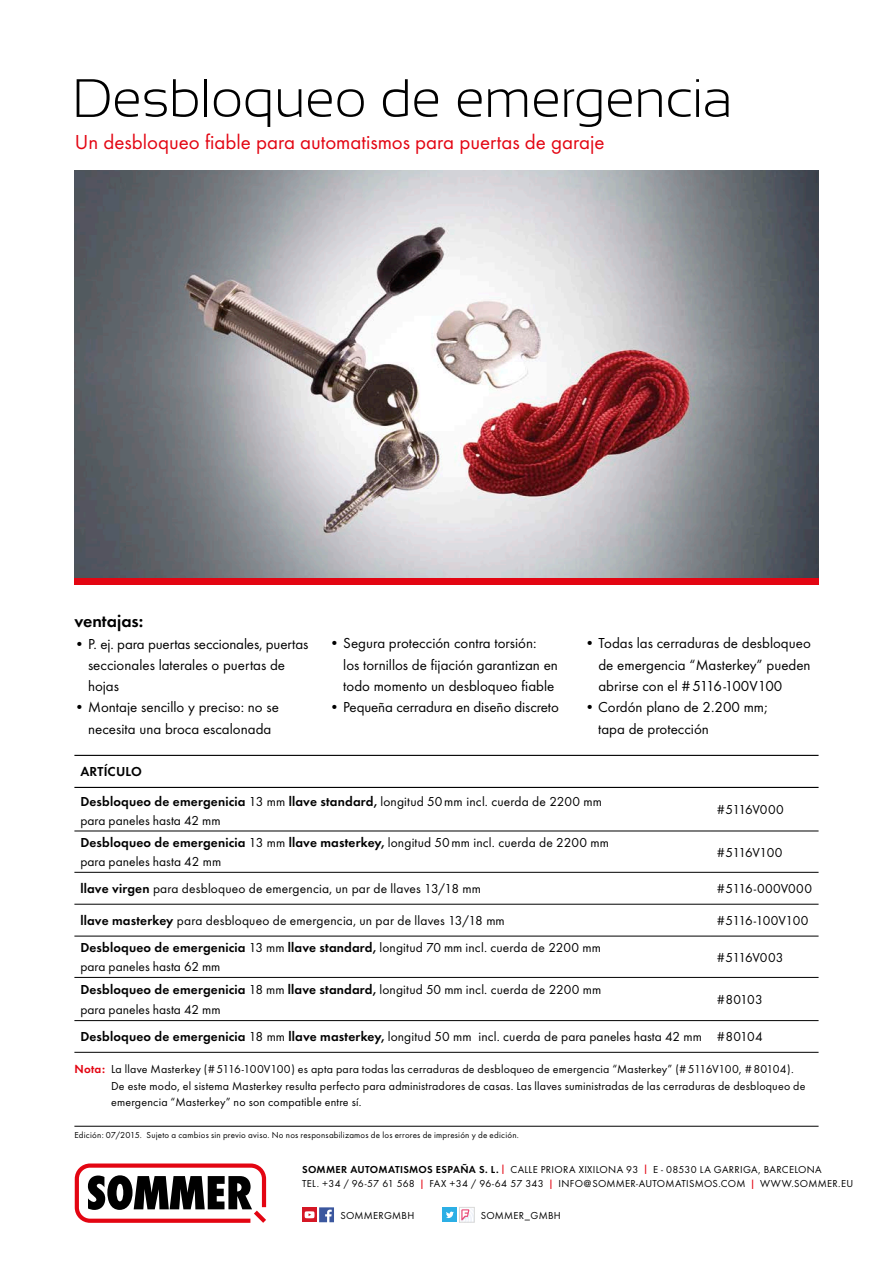
<style>
.page{position:relative;width:893px;height:1263px;background:#fff}
.page>*{position:absolute;margin:0;border:0;box-sizing:border-box;transform-origin:0 0}
.t1{font:300 54px "Sansation";letter-spacing:-.005em;color:#000}
.t2{font:21px "Futura T Boo";letter-spacing:-.005em;color:#e30512}
.t3{font:18px "Futura T Dem";color:#000}
.t4{font:15px/21.3px "Futura T Boo";color:#000}
.t5{font:13.5px "Futura T Boo";letter-spacing:.005em;color:#000}
.t6{font:13.5px/29.7px "Futura T Dem";letter-spacing:.015em;color:#000}
.t7{font:13.5px "Futura T Boo";letter-spacing:-.045em;color:#000}
.t8{font:13.5px "Futura T Boo";letter-spacing:-.025em;color:#000}
.t9{font:12px/16.5px "Futura T Boo";letter-spacing:.015em;color:#000}
.t10{font:10.5px/14.2px "Futura T Boo";letter-spacing:.025em;color:#000}
.t11{font:9px "Futura T Boo";letter-spacing:.025em;color:#000}
.s1{font-family:"Futura T Boo"}
.s2{font-family:"Futura T Dem"}
.s3{font-family:"Futura T Dem";color:#e30512}
.s4{font-family:"Sansation";color:#e30512}
</style>
<div class="page">
<hr style="left:74px;top:1126px;width:745px;height:1px;background:#000">
<img style="left:74px;top:170px;width:745px;height:408px">
<div style="left:74px;top:578px;width:745px;height:7px;background:#e30512"></div>
<svg style="left:75px;top:1163px;width:191px;height:60px"></svg>
<svg style="left:302px;top:1207px;width:3px;height:15px"></svg>
<div style="left:442px;top:1207px;width:15px;height:15px;background:#2cafe5"></div>
<svg style="left:305px;top:1207px;width:29px;height:15px"></svg>
<svg style="left:446px;top:1209px;width:26px;height:11px"></svg>
<div style="left:459px;top:1207px;width:15px;height:15px;border:1px solid #dadad9"></div>
<hr style="left:74px;top:831px;width:637px;height:1px;background:#000">
<hr style="left:711px;top:831px;width:108px;height:1px;background:#000">
<hr style="left:74px;top:872px;width:637px;height:1px;background:#000">
<hr style="left:711px;top:872px;width:108px;height:1px;background:#000">
<hr style="left:74px;top:904px;width:637px;height:1px;background:#000">
<hr style="left:711px;top:904px;width:108px;height:1px;background:#000">
<hr style="left:74px;top:936px;width:637px;height:1px;background:#000">
<hr style="left:711px;top:936px;width:108px;height:1px;background:#000">
<hr style="left:74px;top:977px;width:637px;height:1px;background:#000">
<hr style="left:711px;top:977px;width:108px;height:1px;background:#000">
<hr style="left:74px;top:1020px;width:637px;height:1px;background:#000">
<hr style="left:711px;top:1020px;width:108px;height:1px;background:#000">
<hr style="left:74px;top:1052px;width:637px;height:1px;background:#000">
<hr style="left:711px;top:1052px;width:108px;height:1px;background:#000">
<hr style="left:74px;top:755px;width:637px;height:1px;background:#000">
<hr style="left:711px;top:755px;width:108px;height:1px;background:#000">
<hr style="left:74px;top:787px;width:637px;height:1px;background:#000">
<hr style="left:711px;top:787px;width:108px;height:1px;background:#000">
<h1 class="t1" style="left:73px;top:69px;width:661px">Desbloqueo de emergencia</h1>
<h2 class="t2" style="left:75px;top:130px;width:531px">Un desbloqueo fiable para automatismos para puertas de garaje</h2>
<p class="t3" style="left:74px;top:610px;width:70px">ventajas:</p>
<p class="t4" style="left:88px;top:633px;width:222px;text-indent:-14px">• P. ej. para puertas seccionales, puertas seccionales laterales o puertas de hojas</p>
<p class="t4" style="left:74px;top:697px;width:206px;text-align:center">• Montaje sencillo y preciso: no se necesita una broca escalonada</p>
<p class="t4" style="left:343px;top:633px;width:216px;text-indent:-14px">• Segura protección contra torsión:<br>los tornillos de fijación garantizan en todo momento un desbloqueo fiable</p>
<p class="t4" style="left:330px;top:697px;width:231px">• Pequeña cerradura en diseño discreto</p>
<p class="t4" style="left:598px;top:633px;width:214px;text-align:justify;text-indent:-14px">• Todas las cerraduras de desbloqueo de emergencia “Masterkey” pueden abrirse con el #5116-100V100</p>
<p class="t4" style="left:598px;top:697px;width:171px;text-indent:-13px">• Cordón plano de 2.200 mm; tapa de protección</p>
<p class="t6" style="left:80px;top:757px;width:523px">ARTÍCULO<br>Desbloqueo de emergenicia <span class="s1">13 mm</span> llave standard, <span class="s1">longitud 50mm incl. cuerda de 2200 mm</span></p>
<p class="t5" style="left:80px;top:813px;width:142px">para paneles hasta 42 mm</p>
<p class="t6" style="left:80px;top:828px;width:530px">Desbloqueo de emergenicia <span class="s1">13 mm</span> llave masterkey, <span class="s1">longitud 50mm incl. cuerda de 2200 mm</span></p>
<p class="t5" style="left:80px;top:854px;width:142px">para paneles hasta 42 mm</p>
<p class="t8" style="left:717px;top:802px;width:68px">#5116V000</p>
<p class="t7" style="left:717px;top:845px;width:67px">#5116V100</p>
<p class="t5" style="left:80px;top:881px;width:402px"><span class="s2">llave virgen</span> para desbloqueo de emergencia, un par de llaves 13/18 mm</p>
<p class="t5" style="left:717px;top:881px;width:97px">#5116-000V000</p>
<p class="t5" style="left:80px;top:913px;width:426px"><span class="s2">llave masterkey</span> para desbloqueo de emergencia, un par de llaves 13/18 mm</p>
<p class="t7" style="left:717px;top:913px;width:93px">#5116-100V100</p>
<p class="t6" style="left:80px;top:933px;width:522px">Desbloqueo de emergenicia <span class="s1">13 mm</span> llave standard, <span class="s1">longitud 70 mm incl. cuerda de 2200 mm</span></p>
<p class="t5" style="left:80px;top:959px;width:142px">para paneles hasta 62 mm</p>
<p class="t8" style="left:717px;top:950px;width:68px">#5116V003</p>
<p class="t6" style="left:80px;top:975px;width:523px">Desbloqueo de emergenicia <span class="s1">18 mm</span> llave standard, <span class="s1">longitud 50 mm incl. cuerda de 2200 mm</span></p>
<p class="t5" style="left:80px;top:1001px;width:142px">para paneles hasta 42 mm</p>
<p class="t5" style="left:717px;top:992px;width:47px">#80103</p>
<p class="t5" style="left:80px;top:1029px;width:684px"><span class="s2">Desbloqueo de emergenicia</span> 18 mm <span class="s2">llave masterkey,</span> longitud 50 mm incl. cuerda de para paneles hasta 42 mm #80104</p>
<p class="t9" style="left:111px;top:1061px;width:696px;text-indent:-37px"><span class="s3">Nota:</span> La llave Masterkey (#5116-100V100) es apta para todas las cerraduras de desbloqueo de emergencia “Masterkey” (#5116V100, #80104).<br>De este modo, el sistema Masterkey resulta perfecto para administradores de casas. Las llaves suministradas de las cerraduras de desbloqueo de emergencia “Masterkey” no son compatible entre sí.</p>
<p class="t11" style="left:74px;top:1129px;width:446px">Edición: 07/2015. Sujeto a cambios sin previo aviso. No nos responsabilizamos de los errores de impresión y de edición.</p>
<p class="t10" style="left:302px;top:1162px;width:552px"><span class="s2">SOMMER AUTOMATISMOS ESPAÑA S. L.</span> <span class="s4">|</span> CALLE PRIORA XIXILONA 93 <span class="s4">|</span> E - 08530 LA GARRIGA, BARCELONA<br>TEL. +34 / 96-57 61 568 <span class="s4">|</span> FAX +34 / 96-64 57 343 <span class="s4">|</span> INFO@SOMMER-AUTOMATISMOS.COM <span class="s4">|</span> WWW.SOMMER.EU</p>
<p class="t10" style="left:340px;top:1209px;width:76px">SOMMERGMBH</p>
<p class="t10" style="left:481px;top:1209px;width:82px">SOMMER_GMBH</p>
</div>
